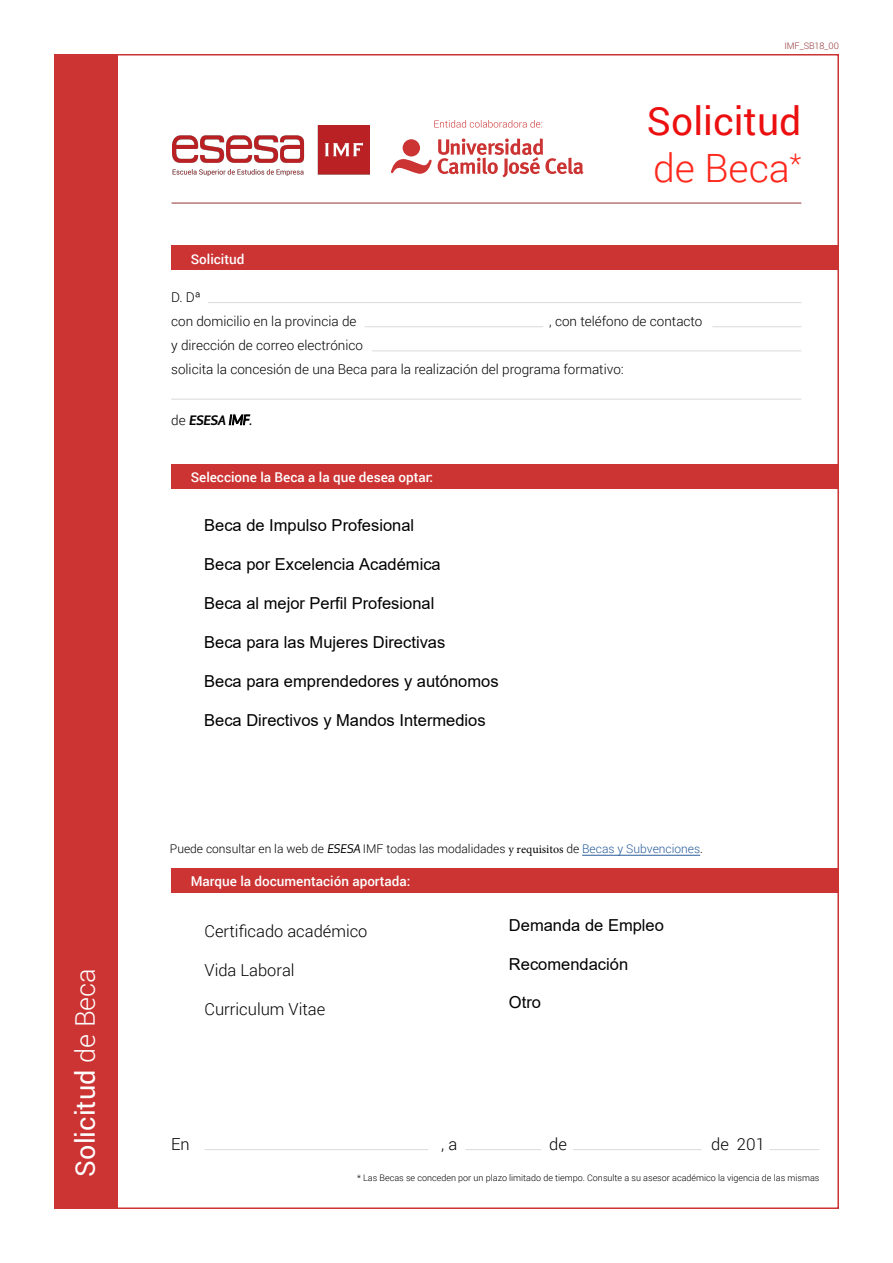
<style>
.page{position:relative;width:893px;height:1263px;background:#fff}
.page>*{position:absolute;margin:0;border:0;box-sizing:border-box;transform-origin:0 0}
.t1{font:39px/46.8px "Roboto";color:#ec0f0f}
.t2{font:27px "Roboto";color:#fff}
.t3{font:16.5px "Arial";color:#000}
.t4{font:300 16.5px "Roboto";color:#000}
.t5{font:300 13.5px/24px "Roboto";color:#000}
.t6{font:500 13.5px "Roboto";color:#fff}
.t7{font:italic 700 13.5px "Oxygen";color:#000}
.t8{font:300 12px "Roboto";color:#000}
.t9{font:300 9px "Roboto";color:#000}
.t10{font:300 9px "Roboto";color:#933235}
.s1{font-weight:300}
.s2{font-weight:300;color:#fd271c}
.s3{font-family:"Roboto";font-weight:300;font-style:normal}
.s4{font-weight:400}
.s5{font-family:"Oxygen";font-weight:400;font-style:italic}
.s6{font-family:"Minion Pro";font-weight:400}
.s7{color:#275b9b}
</style>
<div class="page">
<div style="left:54px;top:54px;width:64px;height:1155px;background:#c33"></div>
<div style="left:171px;top:246px;width:668px;height:24px;background:#c33"></div>
<div style="left:171px;top:465px;width:668px;height:24px;background:#c33"></div>
<div style="left:171px;top:868px;width:668px;height:25px;background:#c33"></div>
<hr style="left:582px;top:855px;width:118px;height:1px;background:#275b9b">
<hr style="left:208px;top:302px;width:593px;height:1px;background:#dadada">
<hr style="left:770px;top:1149px;width:49px;height:1px;background:#dadada">
<hr style="left:372px;top:350px;width:429px;height:1px;background:#dadada">
<hr style="left:171px;top:399px;width:630px;height:1px;background:#dadada">
<hr style="left:365px;top:326px;width:178px;height:1px;background:#dadada">
<hr style="left:712px;top:326px;width:89px;height:1px;background:#dadada">
<hr style="left:573px;top:1149px;width:129px;height:1px;background:#dadada">
<hr style="left:466px;top:1149px;width:75px;height:1px;background:#dadada">
<hr style="left:205px;top:1149px;width:223px;height:1px;background:#dadada">
<hr style="left:172px;top:203px;width:629px;height:1px;background:#933235">
<svg style="left:391px;top:120px;width:192px;height:57px"></svg>
<img style="left:173px;top:125px;width:196px;height:50px">
<h2 class="t2" style="left:66px;top:1176px;width:210px;rotate:-90deg">Solicitud <span class="s1">de Beca</span></h2>
<p class="t10" style="left:784px;top:39px;width:56px">IMF_SB18_00</p>
<p class="t6" style="left:191px;top:250px;width:55px">Solicitud</p>
<h1 class="t1" style="left:647px;top:96px;width:156px">Solicitud <span class="s2">de Beca</span><sup>*</sup></h1>
<p class="t5" style="left:171px;top:285px;width:187px">D. Dª<br>con domicilio en la provincia de</p>
<p class="t5" style="left:549px;top:309px;width:155px">, con teléfono de contacto</p>
<p class="t5" style="left:171px;top:333px;width:454px">y dirección de correo electrónico<br>solicita la concesión de una Beca para la realización del programa formativo:</p>
<p class="t7" style="left:171px;top:412px;width:82px"><span class="s3">de</span> ESESA <span class="s4">IMF.</span></p>
<p class="t6" style="left:191px;top:467px;width:244px">Seleccione la Beca a la que desea optar:</p>
<p class="t3" style="left:204px;top:514px;width:212px">Beca de Impulso Profesional</p>
<p class="t3" style="left:204px;top:553px;width:238px">Beca por Excelencia Académica</p>
<p class="t3" style="left:204px;top:592px;width:232px">Beca al mejor Perfil Profesional</p>
<p class="t3" style="left:204px;top:631px;width:243px">Beca para las Mujeres Directivas</p>
<p class="t3" style="left:204px;top:670px;width:296px">Beca para emprendedores y autónomos</p>
<p class="t3" style="left:204px;top:709px;width:283px">Beca Directivos y Mandos Intermedios</p>
<p class="t8" style="left:170px;top:841px;width:535px">Puede consultar en la web de <span class="s5">ESESA</span> IMF todas las modalidades <span class="s6">y requisitos</span> de <span class="s7">Becas y Subvenciones</span>.</p>
<p class="t6" style="left:191px;top:871px;width:221px">Marque la documentación aportada:</p>
<p class="t4" style="left:205px;top:919px;width:164px">Certificado académico</p>
<p class="t4" style="left:205px;top:958px;width:92px">Vida Laboral</p>
<p class="t4" style="left:205px;top:997px;width:122px">Curriculum Vitae</p>
<p class="t3" style="left:509px;top:913px;width:156px">Demanda de Empleo</p>
<p class="t3" style="left:509px;top:952px;width:121px">Recomendación</p>
<p class="t3" style="left:509px;top:991px;width:34px">Otro</p>
<p class="t4" style="left:171px;top:1132px;width:20px">En</p>
<p class="t4" style="left:441px;top:1132px;width:18px">, a</p>
<p class="t4" style="left:549px;top:1132px;width:19px">de</p>
<p class="t4" style="left:711px;top:1132px;width:55px">de 201</p>
<p class="t9" style="left:357px;top:1172px;width:464px">* Las Becas se conceden por un plazo limitado de tiempo. Consulte a su asesor académico la vigencia de las mismas</p>
</div>
